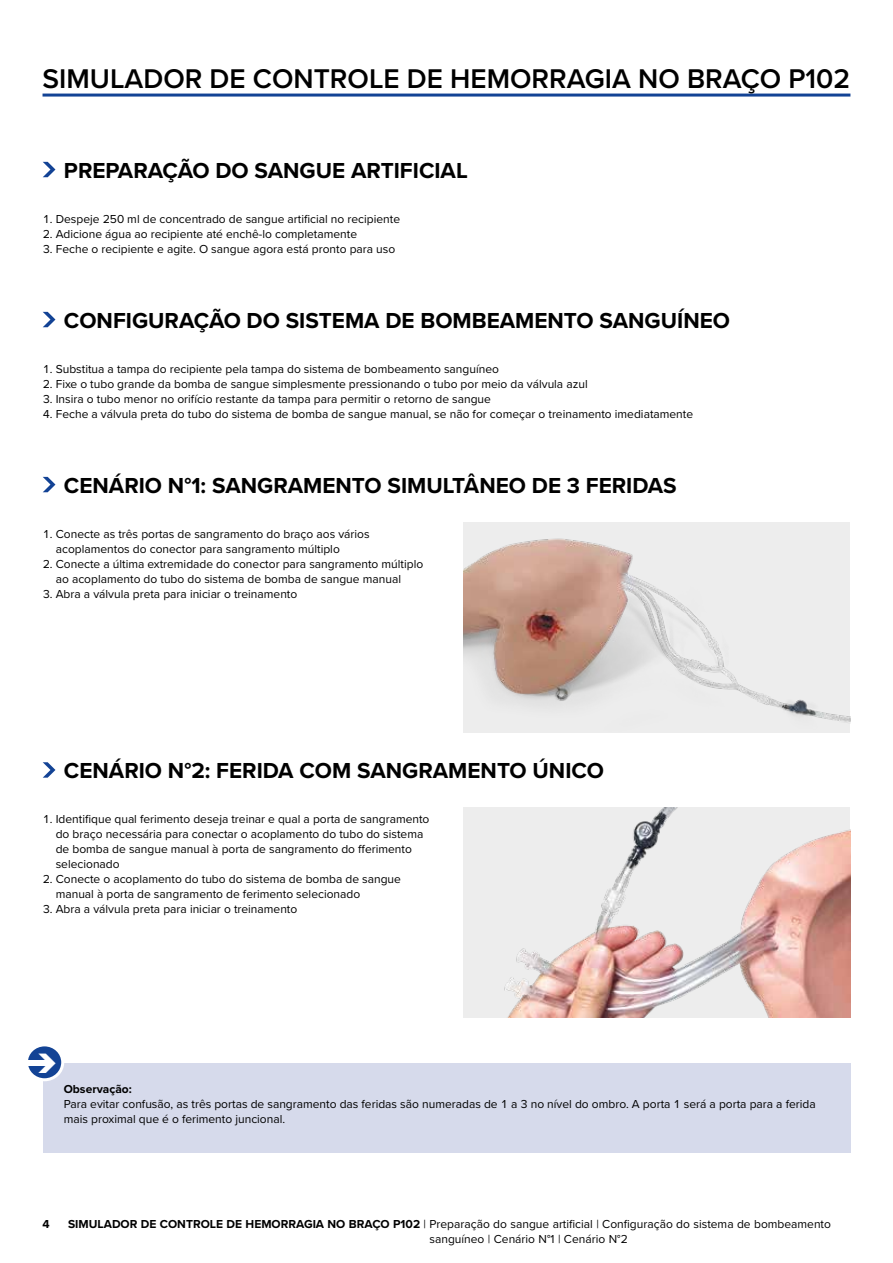
<style>
.page{position:relative;width:893px;height:1263px;background:#fff}
.page>*{position:absolute;margin:0;border:0;box-sizing:border-box;transform-origin:0 0}
.t1{font:600 28.05px "Proxima Nova";color:#000}
.t2{font:700 22.5px "Proxima Nova";color:#000}
.t3{font:12px/15px "Proxima Nova";color:#000}
.t4{font:700 12px "Proxima Nova";color:#000}
.s1{font-weight:700}
</style>
<div class="page">
<hr style="left:43px;top:94px;width:807px;height:3px;background:#134395">
<div style="left:43px;top:1063px;width:807px;height:90px;background:#d6daeb"></div>
<svg style="left:26px;top:1045px;width:37px;height:35px"></svg>
<div style="left:25px;top:1043px;width:39px;height:38px;border:3px solid #fff;border-radius:50%"></div>
<div style="left:21px;top:1060px;width:28px;height:6px;background:#fff"></div>
<svg style="left:43px;top:162px;width:12px;height:15px"></svg>
<svg style="left:43px;top:312px;width:12px;height:15px"></svg>
<svg style="left:43px;top:477px;width:12px;height:15px"></svg>
<svg style="left:43px;top:762px;width:12px;height:16px"></svg>
<img style="left:463px;top:523px;width:387px;height:210px">
<img style="left:470px;top:808px;width:380px;height:210px">
<svg style="left:31px;top:1053px;width:25px;height:20px"></svg>
<h1 class="t1" style="left:43px;top:57px;width:809px">SIMULADOR DE CONTROLE DE HEMORRAGIA NO BRAÇO P102</h1>
<h2 class="t2" style="left:64px;top:153px;width:405px">PREPARAÇÃO DO SANGUE ARTIFICIAL</h2>
<p class="t3" style="left:43px;top:210px;width:359px">1. Despeje 250 ml de concentrado de sangue artificial no recipiente</p>
<p class="t3" style="left:43px;top:225px;width:316px">2. Adicione água ao recipiente até enchê-lo completamente</p>
<p class="t3" style="left:43px;top:240px;width:354px">3. Feche o recipiente e agite. O sangue agora está pronto para uso</p>
<h2 class="t2" style="left:64px;top:303px;width:668px">CONFIGURAÇÃO DO SISTEMA DE BOMBEAMENTO SANGUÍNEO</h2>
<p class="t3" style="left:43px;top:360px;width:458px">1. Substitua a tampa do recipiente pela tampa do sistema de bombeamento sanguíneo</p>
<p class="t3" style="left:43px;top:375px;width:546px">2. Fixe o tubo grande da bomba de sangue simplesmente pressionando o tubo por meio da válvula azul</p>
<p class="t3" style="left:43px;top:390px;width:450px">3. Insira o tubo menor no orifício restante da tampa para permitir o retorno de sangue</p>
<p class="t3" style="left:43px;top:405px;width:652px">4. Feche a válvula preta do tubo do sistema de bomba de sangue manual, se não for começar o treinamento imediatamente</p>
<h2 class="t2" style="left:64px;top:468px;width:614px">CENÁRIO N°1: SANGRAMENTO SIMULTÂNEO DE 3 FERIDAS</h2>
<p class="t3" style="left:56px;top:525px;width:315px;text-indent:-13px">1. Conecte as três portas de sangramento do braço aos vários acoplamentos do conector para sangramento múltiplo</p>
<p class="t3" style="left:56px;top:555px;width:369px;text-indent:-13px">2. Conecte a última extremidade do conector para sangramento múltiplo ao acoplamento do tubo do sistema de bomba de sangue manual</p>
<p class="t3" style="left:43px;top:585px;width:256px">3. Abra a válvula preta para iniciar o treinamento</p>
<h2 class="t2" style="left:64px;top:753px;width:542px">CENÁRIO N°2: FERIDA COM SANGRAMENTO ÚNICO</h2>
<p class="t3" style="left:56px;top:810px;width:375px;text-indent:-13px">1. Identifique qual ferimento deseja treinar e qual a porta de sangramento do braço necessária para conectar o acoplamento do tubo do sistema de bomba de sangue manual à porta de sangramento do fferimento selecionado</p>
<p class="t3" style="left:56px;top:870px;width:347px;text-indent:-13px">2. Conecte o acoplamento do tubo do sistema de bomba de sangue manual à porta de sangramento de ferimento selecionado</p>
<p class="t3" style="left:43px;top:900px;width:256px">3. Abra a válvula preta para iniciar o treinamento</p>
<p class="t4" style="left:64px;top:1080px;width:69px">Observação:</p>
<p class="t3" style="left:64px;top:1095px;width:753px">Para evitar confusão, as três portas de sangramento das feridas são numeradas de 1 a 3 no nível do ombro. A porta 1 será a porta para a ferida mais proximal que é o ferimento juncional.</p>
<p class="t4" style="left:43px;top:1215px;width:9px">4</p>
<p class="t3" style="left:429px;top:1215px;width:403px;text-indent:-361px"><span class="s1">SIMULADOR DE CONTROLE DE HEMORRAGIA NO BRAÇO P102</span> | Preparação do sangue artificial | Configuração do sistema de bombeamento sanguíneo | Cenário N°1 | Cenário N°2</p>
</div>
